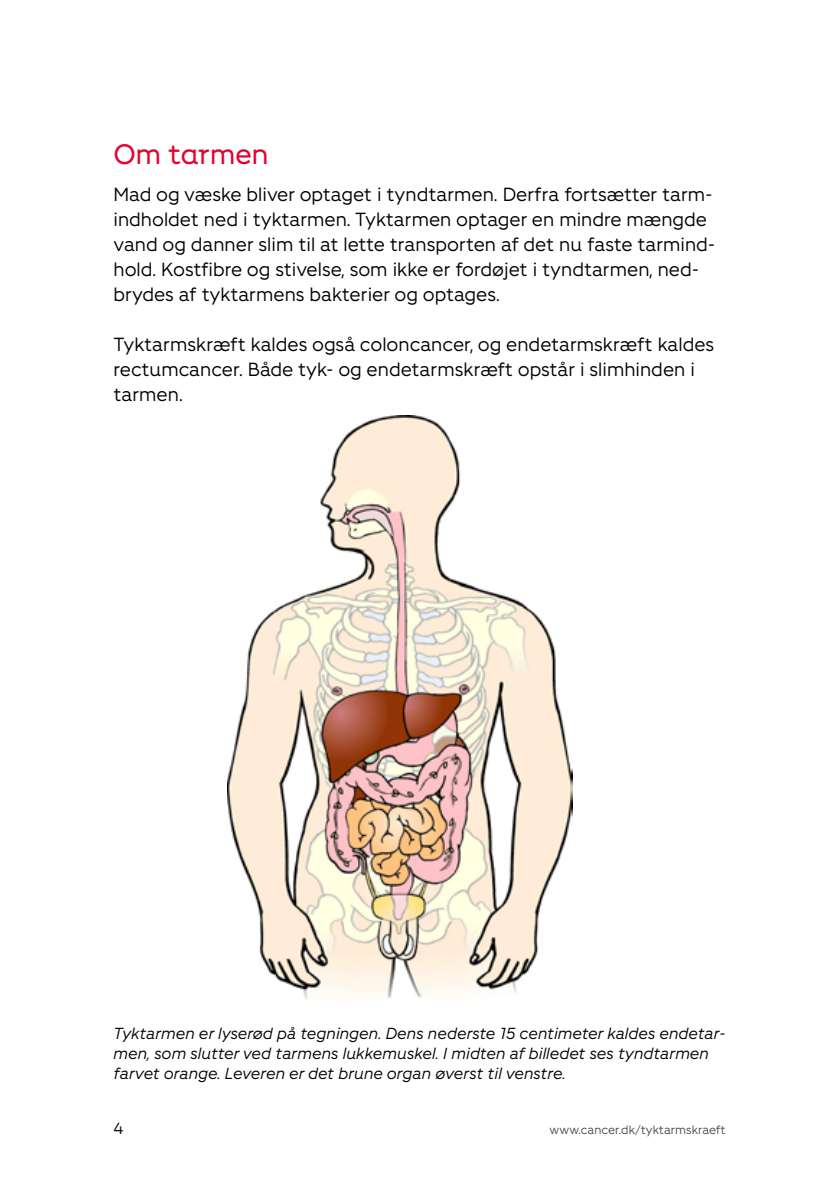
<style>
.page{position:relative;width:840px;height:1191px;background:#fff}
.page>*{position:absolute;margin:0;border:0;box-sizing:border-box;transform-origin:0 0}
.t1{font:28px "Fighter Overskrift";color:#e4032e}
.t2{font:19px/25px "Fighter";color:#000}
.t3{font:italic 16px/20px "Fighter";color:#000}
.t4{font:16px "Fighter";color:#000}
.t5{font:12px "Fighter";color:#4a4a49}
</style>
<div class="page">
<img style="left:227px;top:415px;width:345px;height:584px">
<h1 class="t1" style="left:113px;top:138px;width:156px">Om tarmen</h1>
<p class="t2" style="left:113px;top:180px;width:603px">Mad og væske bliver optaget i tyndtarmen. Derfra fortsætter tarm&shy;indholdet ned i tyktarmen. Tyktarmen optager en mindre mængde vand og danner slim til at lette transporten af det nu faste tarmind&shy;hold. Kostfibre og stivelse, som ikke er fordøjet i tyndtarmen, ned&shy;brydes af tyktarmens bakterier og optages.</p>
<p class="t2" style="left:113px;top:330px;width:602px">Tyktarmskræft kaldes også coloncancer, og endetarmskræft kaldes rectumcancer. Både tyk- og endetarmskræft opstår i slimhinden i tarmen.</p>
<p class="t3" style="left:113px;top:1021px;width:613px">Tyktarmen er lyserød på tegningen. Dens nederste 15 centimeter kaldes endetar&shy;men, som slutter ved tarmens lukkemuskel. I midten af billedet ses tyndtarmen farvet orange. Leveren er det brune organ øverst til venstre.</p>
<p class="t4" style="left:113px;top:1117px;width:12px">4</p>
<p class="t5" style="left:549px;top:1121px;width:177px">www.cancer.dk/tyktarmskraeft</p>
</div>
